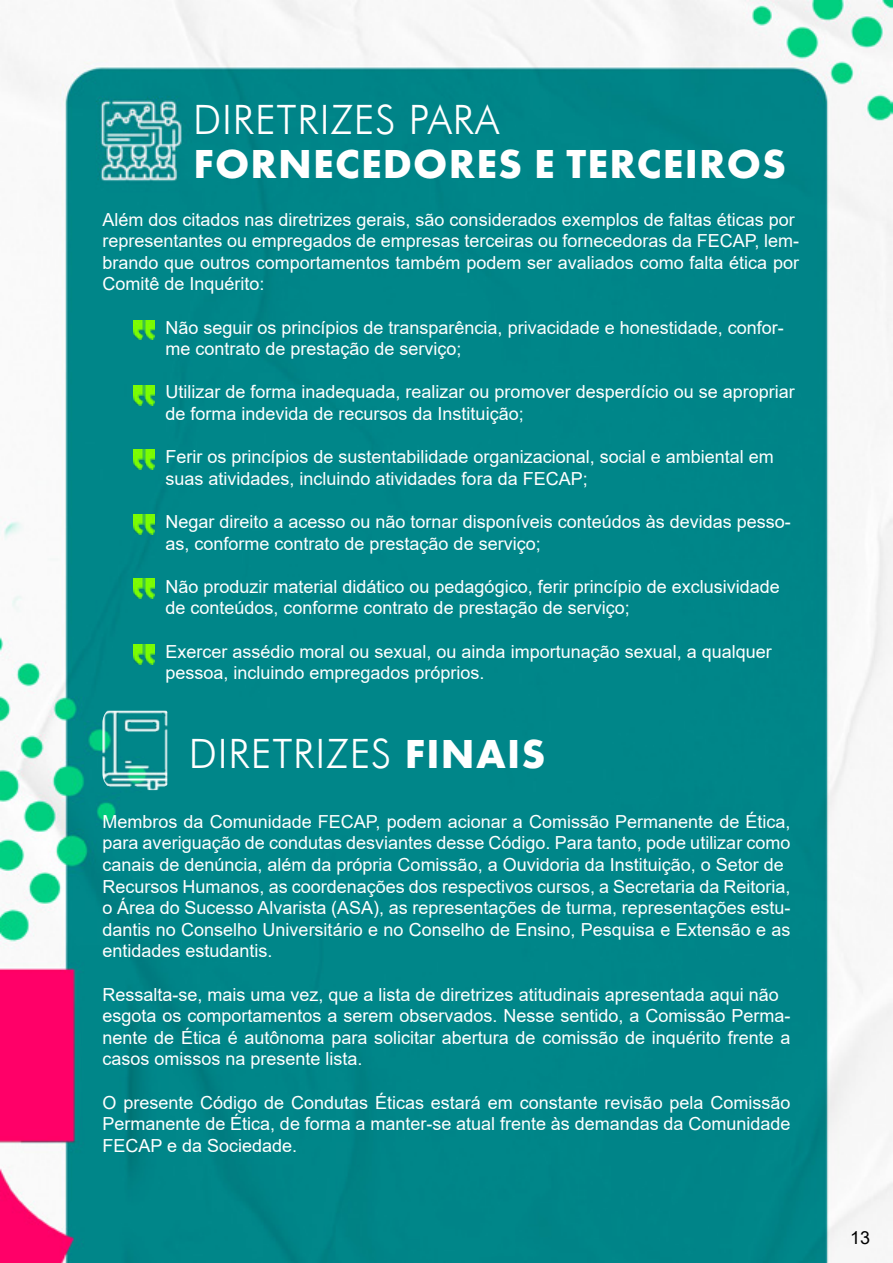
<style>
.page{position:relative;width:893px;height:1263px;background:#fff}
.page>*{position:absolute;margin:0;border:0;box-sizing:border-box;transform-origin:0 0}
.t1{font:700 42px "Futura PT";letter-spacing:.03em;color:#fff}
.t2{font:300 40.5px "Futura BT";letter-spacing:.02em;color:#fff}
.t3{font:18px/21.6px "Arial";color:#fff}
.t4{font:18px "Arial";color:#000}
.s1{font-family:"Futura PT";font-weight:700;font-size:42px}
</style>
<div class="page">
<img style="left:0;top:0;width:893px;height:1263px">
<img style="left:134px;top:645px;width:20px;height:19px">
<img style="left:134px;top:579px;width:20px;height:19px">
<img style="left:134px;top:515px;width:20px;height:19px">
<img style="left:134px;top:450px;width:20px;height:19px">
<img style="left:134px;top:386px;width:20px;height:19px">
<img style="left:134px;top:320px;width:20px;height:20px">
<img style="left:102px;top:711px;width:65px;height:79px">
<h2 class="t2" style="left:193px;top:95px;width:307px">DIRETRIZES PARA</h2>
<h1 class="t1" style="left:193px;top:137px;width:594px">FORNECEDORES E TERCEIROS</h1>
<p class="t3" style="left:102px;top:208px;width:698px">Além dos citados nas diretrizes gerais, são considerados exemplos de faltas éticas por representantes ou empregados de empresas terceiras ou fornecedoras da FECAP, lem&shy;brando que outros comportamentos também podem ser avaliados como falta ética por Comitê de Inquérito:</p>
<p class="t3" style="left:165px;top:316px;width:620px">Não seguir os princípios de transparência, privacidade e honestidade, confor&shy;me contrato de prestação de serviço;</p>
<p class="t3" style="left:165px;top:381px;width:631px">Utilizar de forma inadequada, realizar ou promover desperdício ou se apropriar de forma indevida de recursos da Instituição;</p>
<p class="t3" style="left:165px;top:446px;width:610px">Ferir os princípios de sustentabilidade organizacional, social e ambiental em suas atividades, incluindo atividades fora da FECAP;</p>
<p class="t3" style="left:165px;top:511px;width:627px">Negar direito a acesso ou não tornar disponíveis conteúdos às devidas pesso&shy;as, conforme contrato de prestação de serviço;</p>
<p class="t3" style="left:165px;top:575px;width:616px">Não produzir material didático ou pedagógico, ferir princípio de exclusividade de conteúdos, conforme contrato de prestação de serviço;</p>
<p class="t3" style="left:165px;top:640px;width:608px">Exercer assédio moral ou sexual, ou ainda importunação sexual, a qualquer pessoa, incluindo empregados próprios.</p>
<h2 class="t2" style="left:189px;top:729px;width:358px">DIRETRIZES <span class="s1">FINAIS</span></h2>
<p class="t3" style="left:102px;top:810px;width:689px">Membros da Comunidade FECAP, podem acionar a Comissão Permanente de Ética, para averiguação de condutas desviantes desse Código. Para tanto, pode utilizar como canais de denúncia, além da própria Comissão, a Ouvidoria da Instituição, o Setor de Recursos Humanos, as coordenações dos respectivos cursos, a Secretaria da Reitoria, o Área do Sucesso Alvarista (ASA), as representações de turma, representações estu&shy;dantis no Conselho Universitário e no Conselho de Ensino, Pesquisa e Extensão e as entidades estudantis.</p>
<p class="t3" style="left:102px;top:983px;width:689px">Ressalta-se, mais uma vez, que a lista de diretrizes atitudinais apresentada aqui não esgota os comportamentos a serem observados. Nesse sentido, a Comissão Perma&shy;nente de Ética é autônoma para solicitar abertura de comissão de inquérito frente a casos omissos na presente lista.</p>
<p class="t3" style="left:102px;top:1091px;width:689px;text-align:justify">O presente Código de Condutas Éticas estará em constante revisão pela Comissão Permanente de Ética, de forma a manter-se atual frente às demandas da Comunidade FECAP e da Sociedade.</p>
<p class="t4" style="left:850px;top:1225px;width:22px">13</p>
</div>
